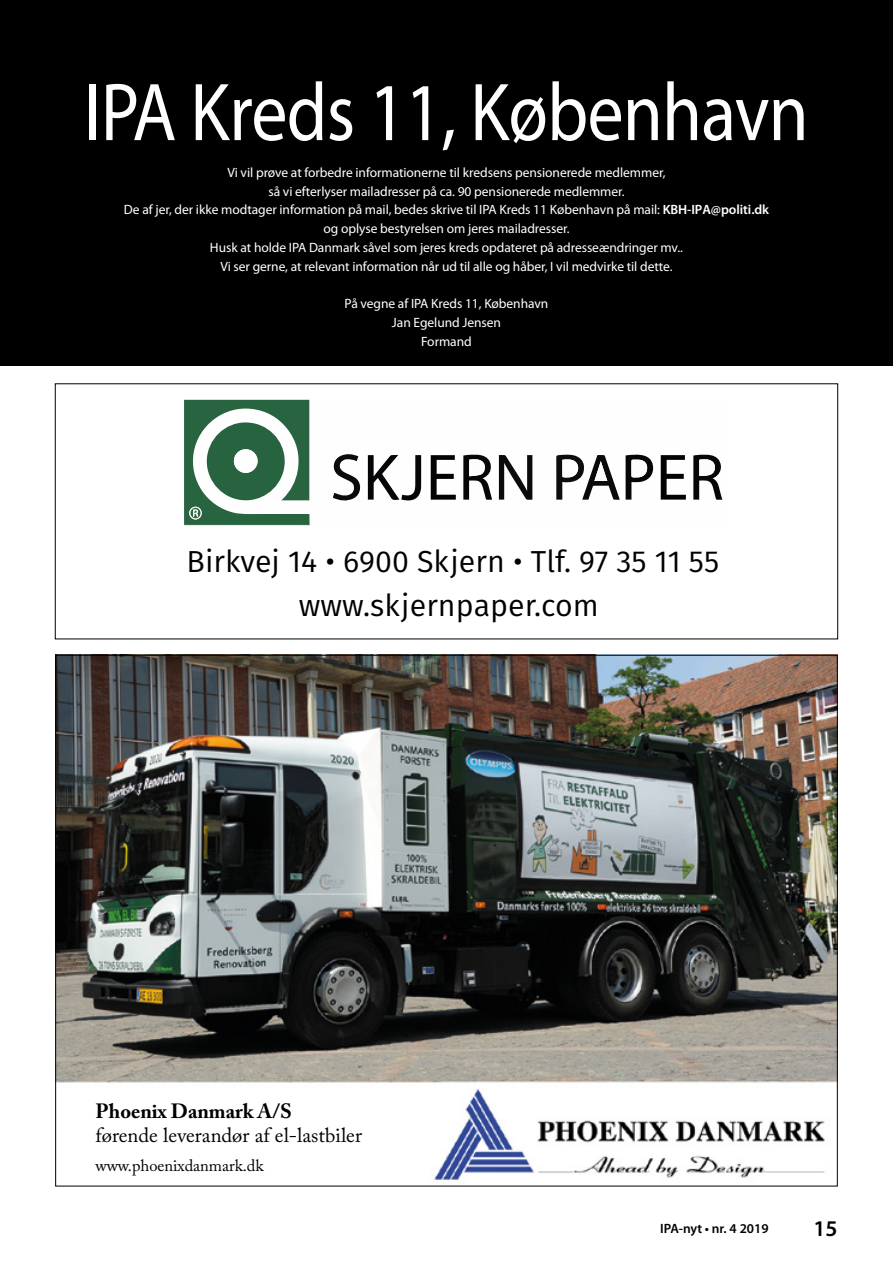
<style>
.page{position:relative;width:893px;height:1263px;background:#fff}
.page>*{position:absolute;margin:0;border:0;box-sizing:border-box;transform-origin:0 0}
.t1{font:82.8px "Myriad Pro";letter-spacing:-.01em;color:#fff;scale:.87 1}
.t2{font:30.45px/44px "Fira Sans";color:#000;text-align:center}
.t3{font:600 22.5px "Myriad Pro";color:#000}
.t4{font:20.55px "Adobe Caslon Pro";color:#000}
.t5{font:700 20.55px "Adobe Caslon Pro";color:#000}
.t6{font:16.35px "Adobe Caslon Pro";color:#000}
.t7{font:13.5px/18.8px "Myriad Pro";letter-spacing:-.005em;color:#fff;text-align:center}
.t8{font:600 13.5px "Myriad Pro";color:#000}
.s1{font-weight:600}
</style>
<div class="page">
<div style="left:0;top:0;width:893px;height:365px;background:#000"></div>
<img style="left:57px;top:657px;width:779px;height:526px">
<svg style="left:184px;top:399px;width:477px;height:101px"></svg>
<svg style="left:499px;top:455px;width:33px;height:45px"></svg>
<svg style="left:661px;top:455px;width:25px;height:45px"></svg>
<svg style="left:431px;top:455px;width:25px;height:45px"></svg>
<svg style="left:332px;top:453px;width:30px;height:48px"></svg>
<svg style="left:368px;top:455px;width:53px;height:46px"></svg>
<svg style="left:693px;top:454px;width:29px;height:46px"></svg>
<svg style="left:463px;top:454px;width:29px;height:46px"></svg>
<svg style="left:556px;top:454px;width:64px;height:46px"></svg>
<svg style="left:626px;top:454px;width:28px;height:46px"></svg>
<svg style="left:184px;top:400px;width:126px;height:126px"></svg>
<h1 class="t1" style="left:84px;top:67px;width:834px">IPA Kreds 11, København</h1>
<p class="t7" style="left:124px;top:163px;width:647px">Vi vil prøve at forbedre informationerne til kredsens pensionerede medlemmer,<br>så vi efterlyser mailadresser på ca. 90 pensionerede medlemmer.<br>De af jer, der ikke modtager information på mail, bedes skrive til IPA Kreds 11 København på mail: <span class="s1">KBH-IPA@politi.dk </span>og oplyse bestyrelsen om jeres mailadresser.<br>Husk at holde IPA Danmark såvel som jeres kreds opdateret på adresseændringer mv..<br>Vi ser gerne, at relevant information når ud til alle og håber, I vil medvirke til dette.</p>
<p class="t7" style="left:345px;top:294px;width:205px">På vegne af IPA Kreds 11, København<br>Jan Egelund Jensen<br>Formand</p>
<h2 class="t2" style="left:187px;top:540px;width:534px">Birkvej 14 • 6900 Skjern • Tlf. 97 35 11 55 www.skjernpaper.com</h2>
<h3 class="t5" style="left:95px;top:1098px;width:198px">Phoenix Danmark A/S</h3>
<h3 class="t4" style="left:95px;top:1123px;width:268px">førende leverandør af el-lastbiler</h3>
<p class="t6" style="left:95px;top:1156px;width:170px">www.phoenixdanmark.dk</p>
<p class="t8" style="left:660px;top:1220px;width:110px">IPA-nyt • nr. 4 2019</p>
<h3 class="t3" style="left:814px;top:1214px;width:26px">15</h3>
</div>
